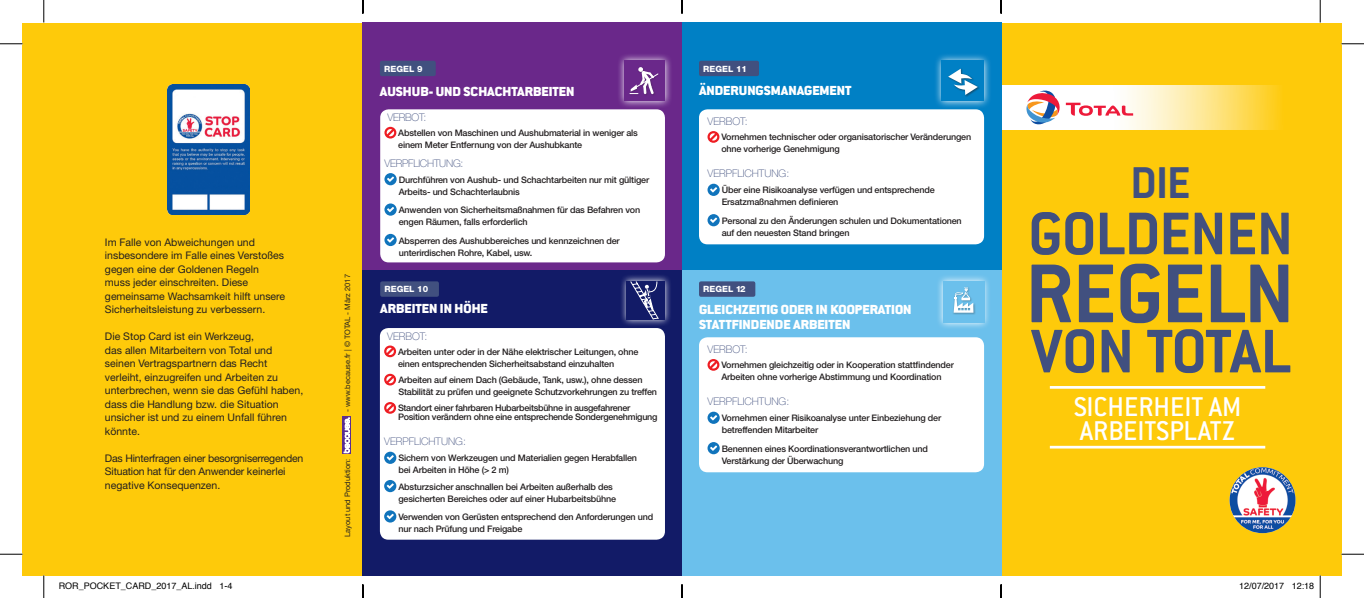
<style>
.page{position:relative;width:1364px;height:598px;background:#fff}
.page>*{position:absolute;margin:0;border:0;box-sizing:border-box;transform-origin:0 0}
.t1{font:700 91.5px "Conduit ITC";letter-spacing:-.01em;color:#41507f}
.t2{font:700 67.5px "Conduit ITC";letter-spacing:-.015em;color:#41507f}
.t3{font:700 66px "Conduit ITC";letter-spacing:-.01em;color:#41507f}
.t4{font:700 48.9px "Conduit ITC";color:#41507f}
.t5{font:500 29.85px/24px "Conduit ITC";color:#fff}
.t6{font:900 14.4px/14.4px "Conduit ITC Std";color:#fff}
.t7{font:10.5px/13.5px "Helvetica Neue LT Std";color:#231f20}
.t8{font:10.5px/13.5px "Helvetica Neue LT Std";letter-spacing:-.02em;color:#231f20}
.t9{font:100 10.5px "Helvetica Neue LT Std";color:#41507f}
.t10{font:100 10.5px "Helvetica Neue LT Std";letter-spacing:-.02em;color:#41507f}
.t11{font:500 9px/12px "Helvetica Neue LT Std";letter-spacing:-.02em;color:#231f20}
.t12{font:9px "Helvetica";color:#000}
.t13{font:800 8.7px "Helvetica Neue LT Std";color:#fff}
.t14{font:7.5px "Helvetica Neue LT Std";color:#231f20}
</style>
<div class="page">
<div style="left:1000px;top:23px;width:341px;height:552px;background:#feca0a"></div>
<div style="left:22px;top:23px;width:341px;height:552px;background:#feca0a"></div>
<img style="left:1229px;top:467px;width:66px;height:66px;border-radius:33px">
<svg style="left:1000px;top:85px;width:279px;height:44px;background:#fbeaa5"></svg>
<svg style="left:1025px;top:90px;width:107px;height:37px;background:#ebd1d7"></svg>
<hr style="left:1049px;top:386px;width:215px;height:3px;background:#fff">
<hr style="left:1049px;top:446px;width:215px;height:2px;background:#fff">
<div style="left:682px;top:270px;width:318px;height:305px;background:#6bc0ec"></div>
<div style="left:699px;top:337px;width:284px;height:135px;background:#fff;border-radius:9px"></div>
<svg style="left:707px;top:359px;width:13px;height:12px"></svg>
<svg style="left:707px;top:412px;width:12px;height:12px"></svg>
<svg style="left:710px;top:415px;width:7px;height:5px"></svg>
<div style="left:707px;top:442px;width:12px;height:12px;background:#1074bc;border-radius:50%"></div>
<svg style="left:710px;top:445px;width:7px;height:6px"></svg>
<div style="left:682px;top:23px;width:318px;height:247px;background:#0080c5"></div>
<div style="left:699px;top:109px;width:284px;height:135px;background:#fff;border-radius:9px"></div>
<svg style="left:707px;top:131px;width:13px;height:12px"></svg>
<div style="left:707px;top:184px;width:12px;height:12px;background:#1074bc;border-radius:50%"></div>
<svg style="left:710px;top:187px;width:7px;height:5px"></svg>
<div style="left:707px;top:214px;width:12px;height:12px;background:#1074bc;border-radius:50%"></div>
<svg style="left:710px;top:217px;width:7px;height:6px"></svg>
<div style="left:699px;top:61px;width:60px;height:15px;background:#41507f;border-radius:2px"></div>
<svg style="left:936px;top:55px;width:54px;height:52px"></svg>
<div style="left:941px;top:61px;width:42px;height:40px;background:#0080c5"></div>
<div style="left:952px;top:79px;width:27px;height:18px;background:#231f20;opacity:.3"></div>
<svg style="left:948px;top:69px;width:29px;height:26px"></svg>
<div style="left:363px;top:270px;width:319px;height:305px;background:#121b67"></div>
<div style="left:380px;top:328px;width:285px;height:211px;background:#fff;border-radius:9px"></div>
<svg style="left:384px;top:345px;width:13px;height:13px"></svg>
<svg style="left:384px;top:373px;width:13px;height:13px"></svg>
<svg style="left:384px;top:402px;width:13px;height:12px"></svg>
<div style="left:384px;top:452px;width:12px;height:12px;background:#1074bc;border-radius:50%"></div>
<svg style="left:386px;top:455px;width:8px;height:5px"></svg>
<div style="left:384px;top:480px;width:12px;height:12px;background:#1074bc;border-radius:50%"></div>
<svg style="left:386px;top:483px;width:8px;height:6px"></svg>
<div style="left:384px;top:510px;width:12px;height:12px;background:#1074bc;border-radius:50%"></div>
<svg style="left:386px;top:514px;width:8px;height:5px"></svg>
<div style="left:380px;top:281px;width:59px;height:16px;background:#41507f;border-radius:2px"></div>
<svg style="left:621px;top:275px;width:49px;height:50px"></svg>
<div style="left:626px;top:281px;width:39px;height:38px;background:#121b67"></div>
<div style="left:363px;top:23px;width:319px;height:247px;background:#6a288a"></div>
<div style="left:380px;top:109px;width:285px;height:153px;background:#fff;border-radius:9px"></div>
<svg style="left:384px;top:126px;width:13px;height:13px"></svg>
<div style="left:384px;top:173px;width:12px;height:12px;background:#1074bc;border-radius:50%"></div>
<svg style="left:387px;top:176px;width:7px;height:6px"></svg>
<svg style="left:384px;top:203px;width:12px;height:13px"></svg>
<svg style="left:387px;top:207px;width:7px;height:5px"></svg>
<div style="left:384px;top:234px;width:12px;height:12px;background:#1074bc;border-radius:50%"></div>
<svg style="left:387px;top:237px;width:7px;height:6px"></svg>
<div style="left:380px;top:61px;width:55px;height:15px;background:#41507f;border-radius:2px"></div>
<svg style="left:619px;top:55px;width:52px;height:52px"></svg>
<div style="left:624px;top:61px;width:41px;height:40px;background:#6a288a"></div>
<svg style="left:629px;top:67px;width:29px;height:27px"></svg>
<svg style="left:343px;top:416px;width:8px;height:38px"></svg>
<svg style="left:344px;top:418px;width:6px;height:35px"></svg>
<svg style="left:938px;top:276px;width:51px;height:52px"></svg>
<div style="left:942px;top:281px;width:41px;height:41px;background:#6bc0ec"></div>
<div style="left:952px;top:286px;width:23px;height:29px;background:#231f20;opacity:.3"></div>
<svg style="left:953px;top:287px;width:20px;height:26px"></svg>
<div style="left:699px;top:281px;width:56px;height:16px;background:#41507f;border-radius:2px"></div>
<img style="left:167px;top:84px;width:82px;height:130px">
<svg style="left:629px;top:280px;width:30px;height:40px"></svg>
<svg style="left:0;top:44px;width:22px;height:1px"></svg>
<svg style="left:1341px;top:44px;width:22px;height:1px"></svg>
<svg style="left:0;top:554px;width:22px;height:1px"></svg>
<svg style="left:1341px;top:554px;width:22px;height:1px"></svg>
<svg style="left:44px;top:0;width:1px;height:23px"></svg>
<svg style="left:44px;top:575px;width:1px;height:23px"></svg>
<svg style="left:1319px;top:0;width:1px;height:23px"></svg>
<svg style="left:1291px;top:575px;width:29px;height:23px"></svg>
<svg style="left:362px;top:0;width:2px;height:14px"></svg>
<svg style="left:362px;top:584px;width:2px;height:14px"></svg>
<svg style="left:681px;top:0;width:1px;height:14px"></svg>
<svg style="left:681px;top:584px;width:1px;height:14px"></svg>
<svg style="left:1000px;top:0;width:1px;height:14px"></svg>
<svg style="left:1000px;top:584px;width:1px;height:14px"></svg>
<p class="t7" style="left:105px;top:235px;width:182px">Im Falle von Abweichungen und insbesondere im Falle eines Verstoßes gegen eine der Goldenen Regeln muss jeder einschreiten. Diese gemeinsame Wachsamkeit hilft unsere Sicherheitsleistung zu verbessern.</p>
<p class="t7" style="left:105px;top:329px;width:200px">Die Stop Card ist ein Werkzeug,<br>das allen Mitarbeitern von Total und seinen Vertragspartnern das Recht verleiht, einzugreifen und Arbeiten zu unterbrechen, wenn sie das Gefühl haben, dass die Handlung bzw. die Situation unsicher ist und zu einem Unfall führen könnte.</p>
<p class="t8" style="left:105px;top:451px;width:200px">Das Hinterfragen einer besorgniserregenden<br>Situation hat für den Anwender keinerlei negative Konsequenzen.</p>
<p class="t14" style="left:343px;top:537px;width:80px;rotate:-90deg">Layout und Produktion:</p>
<p class="t14" style="left:343px;top:412px;width:140px;rotate:-90deg">- www.because.fr | © TOTAL - März 2017</p>
<p class="t13" style="left:384px;top:63px;width:40px">REGEL 9</p>
<p class="t6" style="left:380px;top:84px;width:196px">AUSHUB- UND SCHACHTARBEITEN</p>
<p class="t9" style="left:387px;top:111px;width:40px">VERBOT:</p>
<p class="t11" style="left:398px;top:127px;width:241px">Abstellen von Maschinen und Aushubmaterial in weniger als einem Meter Entfernung von der Aushubkante</p>
<p class="t10" style="left:384px;top:157px;width:80px">VERPFLICHTUNG:</p>
<p class="t11" style="left:398px;top:173px;width:252px">Durchführen von Aushub- und Schachtarbeiten nur mit gültiger<br>Arbeits- und Schachterlaubnis</p>
<p class="t11" style="left:398px;top:204px;width:243px">Anwenden von Sicherheitsmaßnahmen für das Befahren von engen Räumen, falls erforderlich</p>
<p class="t11" style="left:398px;top:234px;width:222px">Absperren des Aushubbereiches und kennzeichnen der unterirdischen Rohre, Kabel, usw.</p>
<p class="t13" style="left:384px;top:284px;width:45px">REGEL 10</p>
<p class="t6" style="left:380px;top:302px;width:109px">ARBEITEN IN HÖHE</p>
<p class="t9" style="left:387px;top:330px;width:42px">VERBOT:</p>
<p class="t11" style="left:398px;top:345px;width:242px">Arbeiten unter oder in der Nähe elektrischer Leitungen, ohne einen entsprechenden Sicherheitsabstand einzuhalten</p>
<p class="t11" style="left:398px;top:374px;width:260px">Arbeiten auf einem Dach (Gebäude, Tank, usw.), ohne dessen<br>Stabilität zu prüfen und geeignete Schutzvorkehrungen zu treffen</p>
<p class="t11" style="left:398px;top:403px;width:261px;line-height:9px">Standort einer fahrbaren Hubarbeitsbühne in ausgefahrener<br>Position verändern ohne eine entsprechende Sondergenehmigung</p>
<p class="t9" style="left:384px;top:435px;width:83px">VERPFLICHTUNG:</p>
<p class="t11" style="left:398px;top:452px;width:240px">Sichern von Werkzeugen und Materialien gegen Herabfallen bei Arbeiten in Höhe (&gt; 2 m)</p>
<p class="t11" style="left:398px;top:480px;width:219px">Absturzsicher anschnallen bei Arbeiten außerhalb des gesicherten Bereiches oder auf einer Hubarbeitsbühne</p>
<p class="t11" style="left:398px;top:511px;width:256px">Verwenden von Gerüsten entsprechend den Anforderungen und nur nach Prüfung und Freigabe</p>
<p class="t13" style="left:703px;top:63px;width:45px">REGEL 11</p>
<p class="t6" style="left:699px;top:83px;width:154px">ÄNDERUNGSMANAGEMENT</p>
<p class="t9" style="left:707px;top:116px;width:42px">VERBOT:</p>
<p class="t11" style="left:721px;top:131px;width:251px">Vornehmen technischer oder organisatorischer Veränderungen ohne vorherige Genehmigung</p>
<p class="t9" style="left:707px;top:167px;width:83px">VERPFLICHTUNG:</p>
<p class="t11" style="left:721px;top:184px;width:214px">Über eine Risikoanalyse verfügen und entsprechende<br>Ersatzmaßnahmen definieren</p>
<p class="t11" style="left:721px;top:214px;width:241px">Personal zu den Änderungen schulen und Dokumentationen auf den neuesten Stand bringen</p>
<p class="t13" style="left:703px;top:284px;width:44px">REGEL 12</p>
<p class="t6" style="left:699px;top:303px;width:214px">GLEICHZEITIG ODER IN KOOPERATION<br>STATTFINDENDE ARBEITEN</p>
<p class="t9" style="left:707px;top:343px;width:42px">VERBOT:</p>
<p class="t11" style="left:721px;top:359px;width:234px">Vornehmen gleichzeitig oder in Kooperation stattfindender<br>Arbeiten ohne vorherige Abstimmung und Koordination</p>
<p class="t9" style="left:707px;top:395px;width:83px">VERPFLICHTUNG:</p>
<p class="t11" style="left:721px;top:412px;width:221px">Vornehmen einer Risikoanalyse unter Einbeziehung der betreffenden Mitarbeiter</p>
<p class="t11" style="left:721px;top:442px;width:208px">Benennen eines Koordinationsverantwortlichen und<br>Verstärkung der Überwachung</p>
<p class="t4" style="left:1130px;top:154px;width:62px">DIE</p>
<p class="t3" style="left:1027px;top:195px;width:266px">GOLDENEN</p>
<p class="t1" style="left:1025px;top:240px;width:271px">REGELN</p>
<p class="t2" style="left:1031px;top:312px;width:261px">VON TOTAL</p>
<p class="t5" style="left:1073px;top:394px;width:169px">SICHERHEIT AM<br>ARBEITSPLATZ</p>
<p class="t12" style="left:59px;top:579px;width:175px">ROR_POCKET_CARD_2017_AL.indd 1-4</p>
<p class="t12" style="left:1238px;top:579px;width:77px">12/07/2017 12:18</p>
</div>
